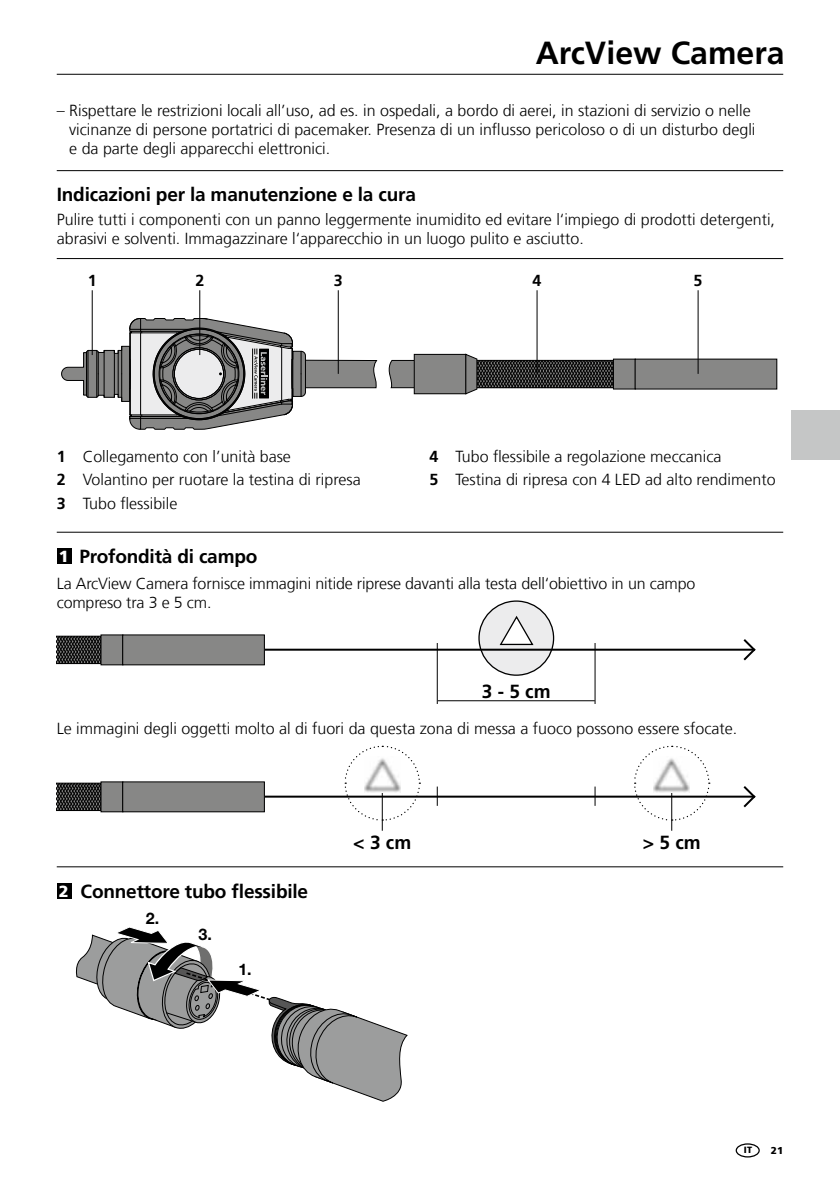
<style>
.page{position:relative;width:840px;height:1191px;background:#fff}
.page>*{position:absolute;margin:0;border:0;box-sizing:border-box;transform-origin:0 0}
.t1{font:700 32px "Frutiger LT Com";color:#000}
.t2{font:700 19px "Frutiger LT Com";letter-spacing:-.01em;color:#000}
.t3{font:300 16px/19.2px "Frutiger LT Com";color:#000}
.t4{font:700 16px "Helvetica Neue LT Pro";color:#000}
.t5{font:700 16px "Frutiger LT Com";color:#000}
.t6{font:900 10px "Frutiger LT Com";color:#000}
.t7{font:900 9px "Frutiger LT Com";color:#000}
.s1{font-weight:700}
.s2{font-weight:900;font-size:16px;color:#fff}
</style>
<div class="page">
<hr style="left:57px;top:74px;width:725px;height:1px;background:#000">
<hr style="left:57px;top:170px;width:725px;height:1px;background:#000">
<hr style="left:57px;top:258px;width:725px;height:1px;background:#000">
<svg style="left:388px;top:360px;width:26px;height:28px"></svg>
<div style="left:613px;top:359px;width:22px;height:30px;background:#878786"></div>
<div style="left:613px;top:359px;width:22px;height:30px;border:1px solid #000"></div>
<div style="left:634px;top:359px;width:142px;height:30px;background:#878786"></div>
<div style="left:634px;top:359px;width:142px;height:30px;border:1px solid #000"></div>
<div style="left:414px;top:354px;width:51px;height:40px;background:#878786"></div>
<div style="left:414px;top:354px;width:52px;height:40px;border:1px solid #000"></div>
<svg style="left:465px;top:354px;width:148px;height:40px"></svg>
<svg style="left:61px;top:318px;width:316px;height:111px"></svg>
<hr style="left:92px;top:290px;width:1px;height:65px;background:#000">
<hr style="left:199px;top:290px;width:1px;height:65px;background:#000">
<hr style="left:338px;top:290px;width:1px;height:84px;background:#000">
<hr style="left:536px;top:290px;width:1px;height:84px;background:#000">
<hr style="left:697px;top:290px;width:1px;height:84px;background:#000">
<hr style="left:57px;top:532px;width:725px;height:1px;background:#000">
<hr style="left:57px;top:866px;width:725px;height:1px;background:#000">
<div style="left:57px;top:549px;width:15px;height:15px;background:#000"></div>
<div style="left:57px;top:883px;width:15px;height:15px;background:#000"></div>
<svg style="left:75px;top:927px;width:332px;height:174px"></svg>
<div style="left:479px;top:601px;width:74px;height:74px;background:#ececed;border-radius:50%"></div>
<div style="left:478px;top:600px;width:76px;height:76px;border:1px solid #000;border-radius:50%"></div>
<svg style="left:499px;top:616px;width:35px;height:29px"></svg>
<hr style="left:213px;top:648px;width:539px;height:2px;background:#000">
<svg style="left:741px;top:639px;width:15px;height:22px"></svg>
<hr style="left:437px;top:700px;width:157px;height:1px;background:#000">
<hr style="left:436px;top:643px;width:1px;height:61px;background:#000">
<hr style="left:594px;top:643px;width:1px;height:61px;background:#000">
<svg style="left:57px;top:636px;width:44px;height:28px"></svg>
<div style="left:101px;top:635px;width:22px;height:30px;background:#878786"></div>
<div style="left:123px;top:635px;width:141px;height:30px;background:#878786"></div>
<div style="left:122px;top:635px;width:142px;height:30px;border:1px solid #000"></div>
<svg style="left:741px;top:786px;width:15px;height:22px"></svg>
<svg style="left:436px;top:786px;width:1px;height:20px"></svg>
<svg style="left:594px;top:786px;width:1px;height:20px"></svg>
<hr style="left:382px;top:776px;width:1px;height:54px;background:#000">
<hr style="left:213px;top:795px;width:540px;height:2px;background:#000">
<svg style="left:344px;top:745px;width:76px;height:76px"></svg>
<img style="left:364px;top:756px;width:36px;height:36px">
<hr style="left:671px;top:776px;width:1px;height:54px;background:#000">
<svg style="left:633px;top:745px;width:76px;height:76px"></svg>
<img style="left:653px;top:756px;width:36px;height:36px">
<svg style="left:57px;top:783px;width:44px;height:27px"></svg>
<div style="left:101px;top:782px;width:22px;height:30px;background:#878786"></div>
<div style="left:123px;top:782px;width:141px;height:30px;background:#878786"></div>
<div style="left:122px;top:781px;width:142px;height:31px;border:1px solid #000"></div>
<div style="left:735px;top:1143px;width:24px;height:14px;border:1px solid #000;border-radius:50%"></div>
<div style="left:791px;top:410px;width:48px;height:49px;background:#c5c6c6"></div>
<h1 class="t1" style="left:535px;top:34px;width:250px">ArcView Camera</h1>
<p class="t3" style="left:69px;top:100px;width:687px;text-indent:-12px">– Rispettare le restrizioni locali all’uso, ad es. in ospedali, a bordo di aerei, in stazioni di servizio o nelle vicinanze di persone portatrici di pacemaker. Presenza di un influsso pericoloso o di un disturbo degli e da parte degli apparecchi elettronici.</p>
<p class="t2" style="left:57px;top:184px;width:360px">Indicazioni per la manutenzione e la cura</p>
<p class="t3" style="left:57px;top:210px;width:719px">Pulire tutti i componenti con un panno leggermente inumidito ed evitare l‘impiego di prodotti detergenti, abrasivi e solventi. Immagazzinare l‘apparecchio in un luogo pulito e asciutto.</p>
<p class="t5" style="left:88px;top:271px;width:10px">1</p>
<p class="t5" style="left:195px;top:271px;width:10px">2</p>
<p class="t5" style="left:333px;top:271px;width:10px">3</p>
<p class="t5" style="left:532px;top:271px;width:10px">4</p>
<p class="t5" style="left:693px;top:271px;width:10px">5</p>
<p class="t3" style="left:57px;top:445px;width:305px;line-height:23.4px"><span class="s1">1</span> Collegamento con l’unità base<br><span class="s1">2</span> Volantino per ruotare la testina di ripresa<br><span class="s1">3</span> Tubo flessibile</p>
<p class="t3" style="left:429px;top:445px;width:347px;line-height:23.4px"><span class="s1">4</span> Tubo flessibile a regolazione meccanica<br><span class="s1">5</span> Testina di ripresa con 4 LED ad alto rendimento</p>
<p class="t2" style="left:59px;top:545px;width:200px"><span class="s2">1</span> Profondità di campo</p>
<p class="t3" style="left:57px;top:573px;width:639px">La ArcView Camera fornisce immagini nitide riprese davanti alla testa dell‘obiettivo in un campo compreso tra 3 e 5 cm.</p>
<p class="t2" style="left:481px;top:680px;width:70px">3 - 5 cm</p>
<p class="t3" style="left:57px;top:719px;width:681px">Le immagini degli oggetti molto al di fuori da questa zona di messa a fuoco possono essere sfocate.</p>
<p class="t2" style="left:59px;top:879px;width:251px"><span class="s2">2</span> Connettore tubo flessibile</p>
<p class="t4" style="left:146px;top:908px;width:15px">2.</p>
<p class="t4" style="left:198px;top:924px;width:15px">3.</p>
<p class="t4" style="left:238px;top:959px;width:15px">1.</p>
<p class="t2" style="left:353px;top:831px;width:59px">&lt; 3 cm</p>
<p class="t2" style="left:642px;top:831px;width:59px">&gt; 5 cm</p>
<p class="t7" style="left:743px;top:1144px;width:10px">IT</p>
<p class="t6" style="left:770px;top:1144px;width:14px">21</p>
</div>
